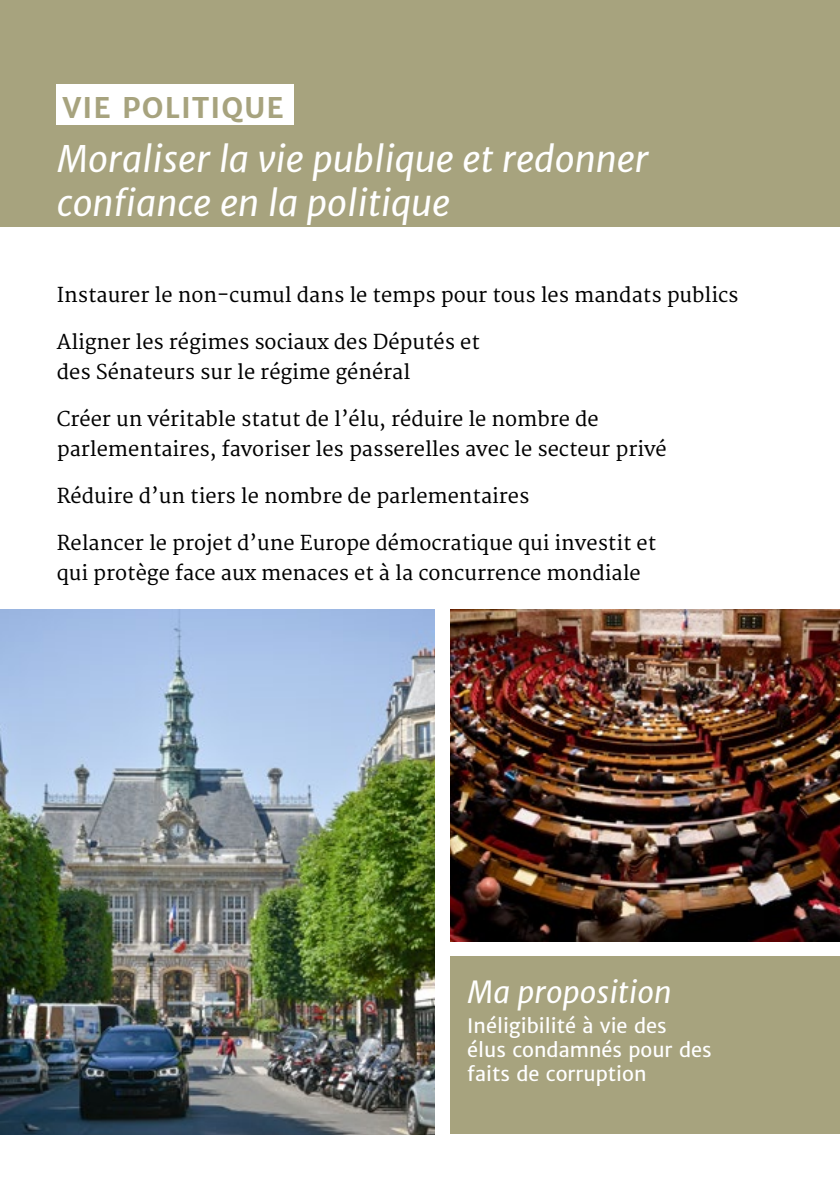
<style>
.page{position:relative;width:840px;height:1191px;background:#fff}
.page>*{position:absolute;margin:0;border:0;box-sizing:border-box;transform-origin:0 0}
.t1{font:italic 36px/43.2px "Merriweather Sans";color:#fff}
.t2{font:italic 30px "Merriweather Sans";color:#fff}
.t3{font:700 28px "Merriweather Sans";letter-spacing:.04em;color:#a7a37e}
.t4{font:20px/30px "Merriweather";color:#000}
.t5{font:20px/24px "Merriweather Sans";color:#fff}
</style>
<div class="page">
<div style="left:0;top:0;width:839px;height:227px;background:#a7a37e"></div>
<div style="left:57px;top:84px;width:236px;height:41px;background:#fff"></div>
<div style="left:450px;top:956px;width:389px;height:178px;background:#a7a37e"></div>
<img style="left:0;top:609px;width:434px;height:525px">
<img style="left:450px;top:609px;width:389px;height:332px">
<h3 class="t3" style="left:62px;top:90px;width:222px">VIE POLITIQUE</h3>
<h1 class="t1" style="left:57px;top:138px;width:593px">Moraliser la vie publique et redonner confiance en la politique</h1>
<p class="t4" style="left:57px;top:281px;width:683px">Instaurer le non-cumul dans le temps pour tous les mandats publics</p>
<p class="t4" style="left:57px;top:328px;width:424px">Aligner les régimes sociaux des Députés et des Sénateurs sur le régime général</p>
<p class="t4" style="left:57px;top:405px;width:611px">Créer un véritable statut de l’élu, réduire le nombre de parlementaires, favoriser les passerelles avec le secteur privé</p>
<p class="t4" style="left:57px;top:482px;width:474px">Réduire d’un tiers le nombre de parlementaires</p>
<p class="t4" style="left:57px;top:529px;width:600px">Relancer le projet d’une Europe démocratique qui investit et qui protège face aux menaces et à la concurrence mondiale</p>
<h2 class="t2" style="left:467px;top:973px;width:205px">Ma proposition</h2>
<p class="t5" style="left:467px;top:1013px;width:246px">Inéligibilité à vie des<br>élus condamnés pour des faits de corruption</p>
</div>
